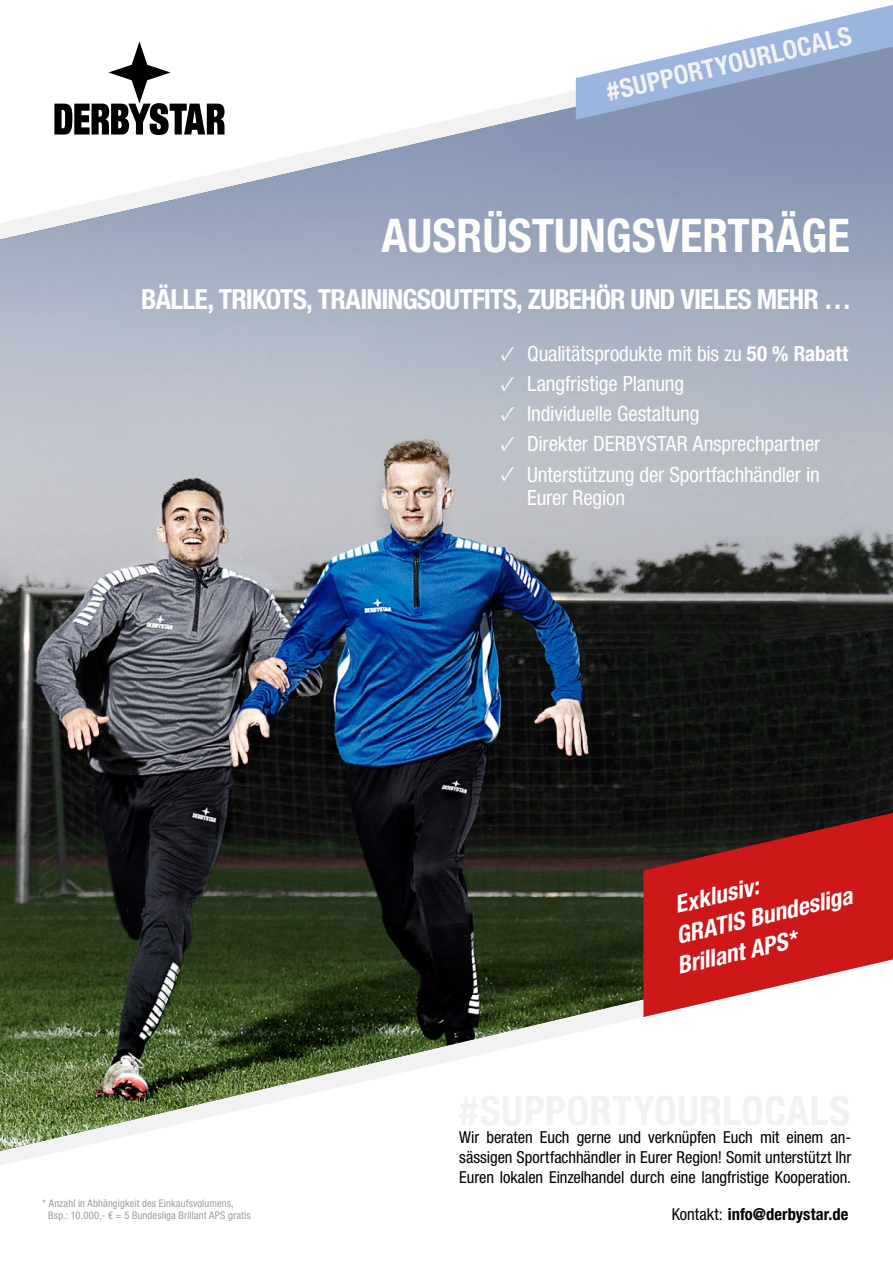
<style>
.page{position:relative;width:893px;height:1263px;background:#fff}
.page>*{position:absolute;margin:0;border:0;box-sizing:border-box;transform-origin:0 0}
.t1{font:700 condensed 46.5px "Helvetica Neue LT Std";color:#fff}
.t2{font:700 condensed 27.75px "Helvetica Neue LT Std";letter-spacing:-.03em;color:#fff}
.t3{font:700 condensed 25.95px "Helvetica Neue LT Std";color:#f2f2f2}
.t4{font:italic 700 condensed 24px/30px "Helvetica Neue LT Std";color:#fff}
.t5{font:condensed 21px/30.5px "Helvetica Neue LT Std";letter-spacing:-.005em;color:#fff}
.t6{font:21px/30px "Minion Pro";color:#fff;text-align:justify}
.t7{font:condensed 16.5px/19.8px "Helvetica Neue LT Std";letter-spacing:-.005em;color:#000;text-align:justify}
.t8{font:700 condensed 16.5px "Helvetica Neue LT Std";letter-spacing:.005em;color:#000}
.t9{font:condensed 10.5px/12.6px "Helvetica Neue LT Std";letter-spacing:.01em;color:#9d9d9c}
.s1{font-weight:700}
.s2{font-weight:400}
</style>
<div class="page">
<img style="left:0;top:78px;width:893px;height:1073px">
<svg style="left:643px;top:813px;width:250px;height:204px;background:#b93738"></svg>
<svg style="left:576px;top:5px;width:317px;height:115px"></svg>
<svg style="left:54px;top:41px;width:171px;height:94px"></svg>
<h3 class="t3" style="left:604px;top:76px;width:252px;rotate:-13deg">#SUPPORTYOURLOCALS</h3>
<h1 class="t1" style="left:381px;top:207px;width:470px">AUSRÜSTUNGSVERTRÄGE</h1>
<h2 class="t2" style="left:141px;top:282px;width:712px">BÄLLE, TRIKOTS, TRAININGSOUTFITS, ZUBEHÖR UND VIELES MEHR …</h2>
<p class="t6" style="left:501px;top:338px;width:16px">✓ ✓ ✓ ✓ ✓</p>
<p class="t5" style="left:527px;top:338px;width:323px">Qualitätsprodukte mit bis zu <span class="s1">50 % Rabatt </span>Langfristige Planung<br>Individuelle Gestaltung<br>Direkter DERBYSTAR Ansprechpartner Unterstützung der Sportfachhändler in</p>
<p class="t5" style="left:527px;top:482px;width:99px">Eurer Region</p>
<h3 class="t4" style="left:660px;top:892px;width:187px;text-indent:12px;rotate:-13deg">Exklusiv:<br>GRATIS Bundesliga<br>Brillant APS*</h3>
<p class="t9" style="left:48px;top:1196px;width:204px;text-indent:-6px">* Anzahl in Abhängigkeit des Einkaufsvolumens,<br>Bsp.: 10.000,- € = 5 Bundesliga Brillant APS gratis</p>
<p class="t7" style="left:459px;top:1127px;width:394px">Wir beraten Euch gerne und verknüpfen Euch mit einem an&shy;sässigen Sportfachhändler in Eurer Region! Somit unterstützt Ihr Euren lokalen Einzelhandel durch eine langfristige Kooperation.</p>
<p class="t8" style="left:672px;top:1204px;width:178px"><span class="s2">Kontakt:</span> info@derbystar.de</p>
</div>
